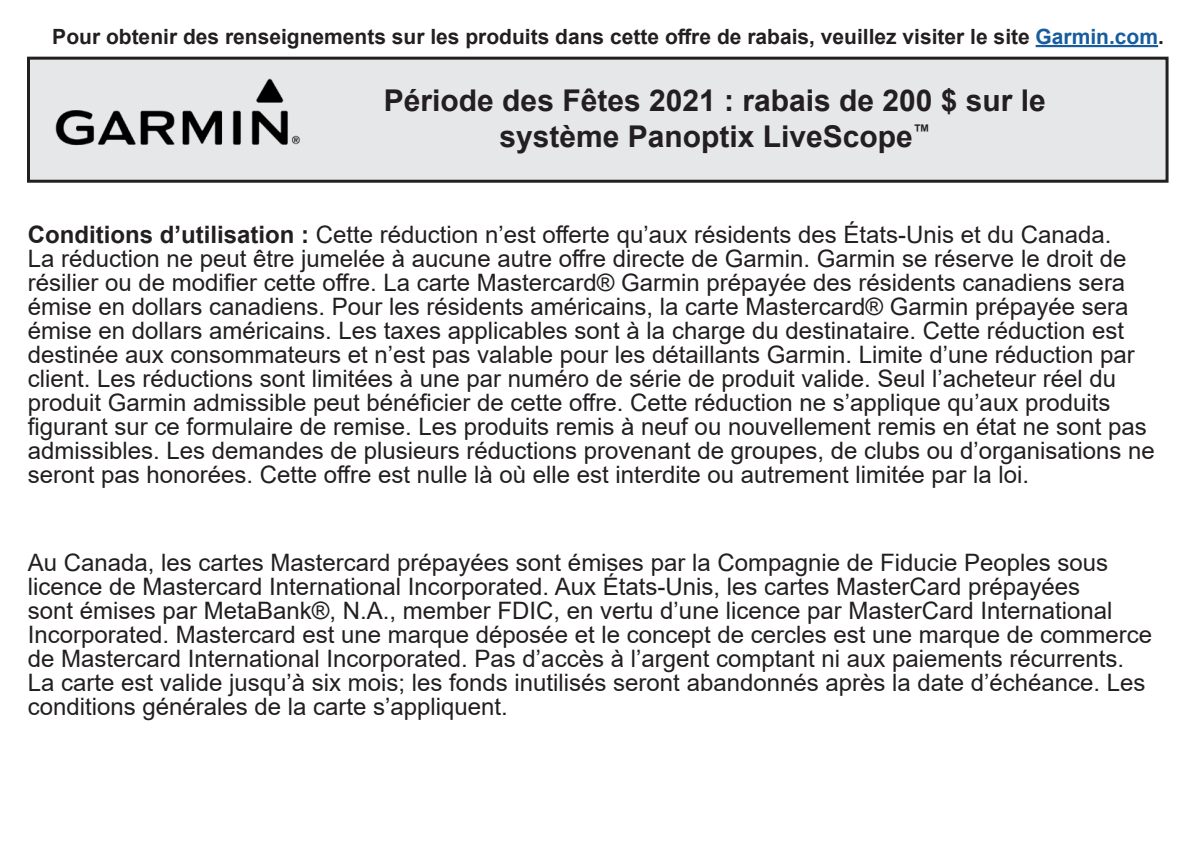
<style>
.page{position:relative;width:1188px;height:864px;background:#fff}
.page>*{position:absolute;margin:0;border:0;box-sizing:border-box;transform-origin:0 0}
.t1{font:700 30px/36px "Arial";color:#231f20;text-align:center}
.t2{font:24px/24px "Arial";color:#231f20}
.t3{font:700 21px "Arial";color:#231f20}
.s1{color:#175d9e}
.s2{font-weight:700}
</style>
<div class="page">
<div style="left:28px;top:58px;width:1139px;height:123px;background:#e6e7e9"></div>
<div style="left:27px;top:57px;width:1142px;height:126px;border:3px solid #231f20"></div>
<img style="left:55px;top:78px;width:245px;height:68px">
<hr style="left:1036px;top:45px;width:122px;height:2px;background:#175d9e">
<p class="t3" style="left:52px;top:22px;width:1113px">Pour obtenir des renseignements sur les produits dans cette offre de rabais, veuillez visiter le site <span class="s1">Garmin.com</span>.</p>
<p class="t1" style="left:384px;top:83px;width:664px">Période des Fêtes 2021 : rabais de 200 $ sur le système Panoptix LiveScope<sup>™</sup></p>
<p class="t2" style="left:28px;top:223px;width:1129px"><span class="s2">Conditions d’utilisation :</span> Cette réduction n’est offerte qu’aux résidents des États-Unis et du Canada.<br>La réduction ne peut être jumelée à aucune autre offre directe de Garmin. Garmin se réserve le droit de résilier ou de modifier cette offre. La carte Mastercard® Garmin prépayée des résidents canadiens sera émise en dollars canadiens. Pour les résidents américains, la carte Mastercard® Garmin prépayée sera émise en dollars américains. Les taxes applicables sont à la charge du destinataire. Cette réduction est destinée aux consommateurs et n’est pas valable pour les détaillants Garmin. Limite d’une réduction par client. Les réductions sont limitées à une par numéro de série de produit valide. Seul l’acheteur réel du produit Garmin admissible peut bénéficier de cette offre. Cette réduction ne s’applique qu’aux produits figurant sur ce formulaire de remise. Les produits remis à neuf ou nouvellement remis en état ne sont pas admissibles. Les demandes de plusieurs réductions provenant de groupes, de clubs ou d’organisations ne seront pas honorées. Cette offre est nulle là où elle est interdite ou autrement limitée par la loi.</p>
<p class="t2" style="left:28px;top:550px;width:1126px">Au Canada, les cartes Mastercard prépayées sont émises par la Compagnie de Fiducie Peoples sous licence de Mastercard International Incorporated. Aux États-Unis, les cartes MasterCard prépayées<br>sont émises par MetaBank®, N.A., member FDIC, en vertu d’une licence par MasterCard International Incorporated. Mastercard est une marque déposée et le concept de cercles est une marque de commerce de Mastercard International Incorporated. Pas d’accès à l’argent comptant ni aux paiements récurrents.<br>La carte est valide jusqu’à six mois; les fonds inutilisés seront abandonnés après la date d’échéance. Les conditions générales de la carte s’appliquent.</p>
</div>
